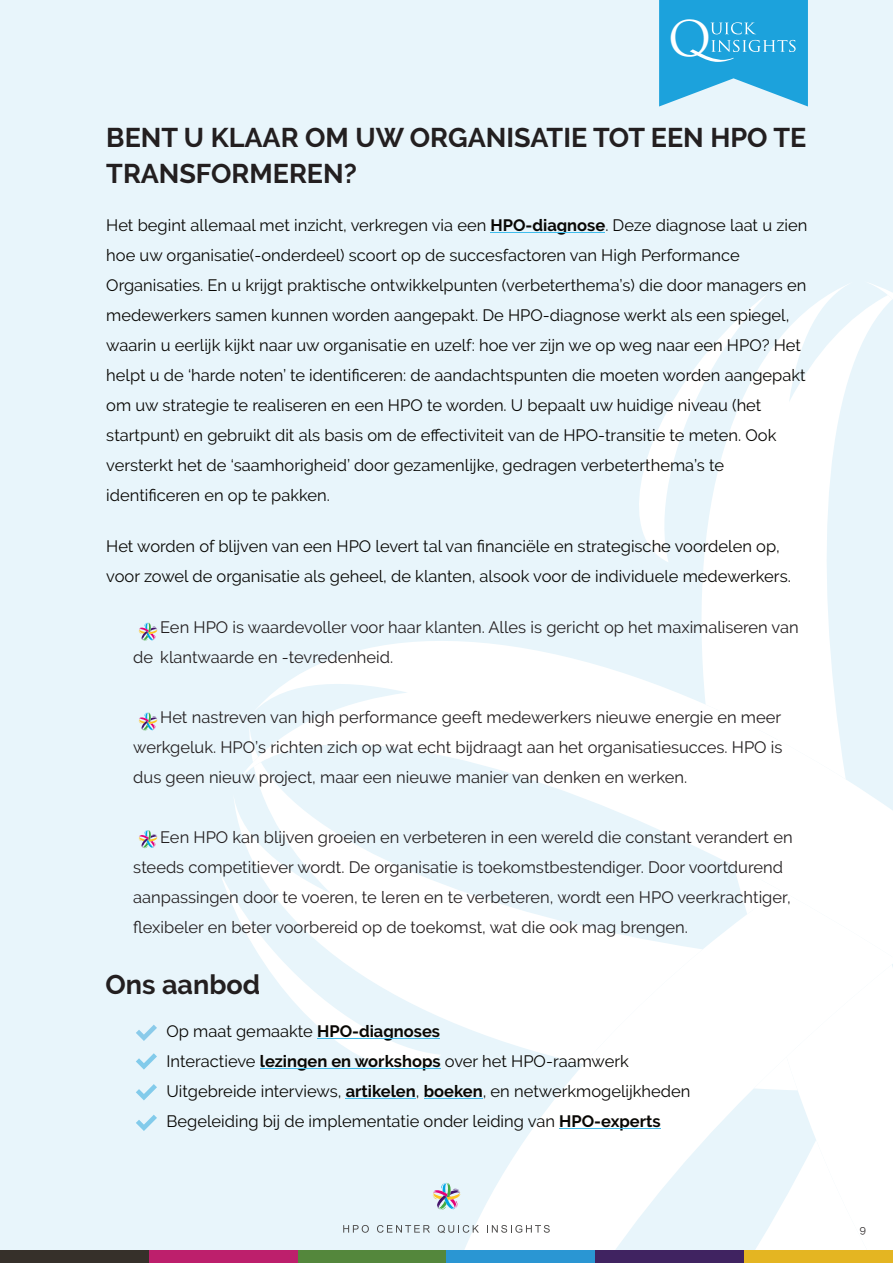
<style>
.page{position:relative;width:893px;height:1263px;background:#fff}
.page>*{position:absolute;margin:0;border:0;box-sizing:border-box;transform-origin:0 0}
.t1{font:47.85px "Trajan Pro";color:#fff}
.t2{font:700 27px/36px "Raleway";color:#231f20}
.t3{font:16.5px/30px "Raleway";color:#080704}
.t4{font:16.5px/30px "Raleway";color:#231f20}
.t5{font:10.5px "Raleway";color:#231f20}
.s1{font-weight:700}
</style>
<div class="page">
<div style="left:0;top:0;width:893px;height:1256px;background:#e8f5fb"></div>
<svg style="left:659px;top:0;width:149px;height:107px"></svg>
<svg style="left:437px;top:962px;width:182px;height:288px;fill:#fff"></svg>
<svg style="left:234px;top:641px;width:385px;height:321px"></svg>
<svg style="left:619px;top:283px;width:274px;height:967px"></svg>
<svg style="left:221px;top:871px;width:220px;height:217px"></svg>
<div style="left:0;top:1250px;width:149px;height:13px;background:#36302a"></div>
<div style="left:149px;top:1250px;width:149px;height:13px;background:#bd1f6c"></div>
<div style="left:298px;top:1250px;width:148px;height:13px;background:#54873c"></div>
<div style="left:446px;top:1250px;width:149px;height:13px;background:#2a96d3"></div>
<div style="left:595px;top:1250px;width:149px;height:13px;background:#402361"></div>
<div style="left:744px;top:1250px;width:149px;height:13px;background:#e4b522"></div>
<svg style="left:343px;top:1225px;width:26px;height:8px"></svg>
<svg style="left:377px;top:1225px;width:53px;height:8px"></svg>
<svg style="left:438px;top:1225px;width:41px;height:8px"></svg>
<svg style="left:487px;top:1225px;width:63px;height:8px"></svg>
<svg style="left:432px;top:1182px;width:29px;height:28px"></svg>
<hr style="left:491px;top:232px;width:114px;height:1px;background:#40bded">
<hr style="left:317px;top:1038px;width:123px;height:1px;background:#40bded">
<hr style="left:260px;top:1068px;width:181px;height:1px;background:#40bded">
<hr style="left:346px;top:1098px;width:70px;height:1px;background:#40bded">
<hr style="left:424px;top:1098px;width:59px;height:1px;background:#40bded">
<hr style="left:559px;top:1128px;width:102px;height:1px;background:#40bded">
<svg style="left:136px;top:1025px;width:21px;height:16px"></svg>
<svg style="left:136px;top:1053px;width:21px;height:17px"></svg>
<svg style="left:136px;top:1084px;width:21px;height:16px"></svg>
<svg style="left:136px;top:1115px;width:21px;height:16px"></svg>
<svg style="left:139px;top:622px;width:19px;height:19px"></svg>
<svg style="left:139px;top:712px;width:19px;height:19px"></svg>
<svg style="left:139px;top:830px;width:19px;height:18px"></svg>
<h1 class="t1" style="left:668px;top:20px;width:45px">O</h1>
<h2 class="t2" style="left:106px;top:120px;width:702px">BENT U KLAAR OM UW ORGANISATIE TOT EEN HPO TE<br>TRANSFORMEREN?</h2>
<p class="t3" style="left:106px;top:210px;width:703px">Het begint allemaal met inzicht, verkregen via een <span class="s1">HPO-diagnose</span>. Deze diagnose laat u zien hoe uw organisatie(-onderdeel) scoort op de succesfactoren van High Performance Organisaties. En u krijgt praktische ontwikkelpunten (verbeterthema’s) die door managers en medewerkers samen kunnen worden aangepakt. De HPO-diagnose werkt als een spiegel, waarin u eerlijk kijkt naar uw organisatie en uzelf: hoe ver zijn we op weg naar een HPO? Het helpt u de ‘harde noten’ te identificeren: de aandachtspunten die moeten worden aangepakt om uw strategie te realiseren en een HPO te worden. U bepaalt uw huidige niveau (het startpunt) en gebruikt dit als basis om de effectiviteit van de HPO-transitie te meten. Ook versterkt het de ‘saamhorigheid’ door gezamenlijke, gedragen verbeterthema’s te identificeren en op te pakken.</p>
<p class="t3" style="left:106px;top:531px;width:686px">Het worden of blijven van een HPO levert tal van financiële en strategische voordelen op, voor zowel de organisatie als geheel, de klanten, alsook voor de individuele medewerkers.</p>
<p class="t4" style="left:133px;top:612px;width:667px;text-indent:27px">Een HPO is waardevoller voor haar klanten. Alles is gericht op het maximaliseren van de klantwaarde en -tevredenheid.</p>
<p class="t4" style="left:133px;top:702px;width:651px;text-align:justify;text-indent:27px">Het nastreven van high performance geeft medewerkers nieuwe energie en meer werkgeluk. HPO’s richten zich op wat echt bijdraagt aan het organisatiesucces. HPO is dus geen nieuw project, maar een nieuwe manier van denken en werken.</p>
<p class="t4" style="left:133px;top:822px;width:661px;text-indent:27px">Een HPO kan blijven groeien en verbeteren in een wereld die constant verandert en steeds competitiever wordt. De organisatie is toekomstbestendiger. Door voortdurend aanpassingen door te voeren, te leren en te verbeteren, wordt een HPO veerkrachtiger, flexibeler en beter voorbereid op de toekomst, wat die ook mag brengen.</p>
<h2 class="t2" style="left:105px;top:966px;width:156px">Ons aanbod</h2>
<p class="t3" style="left:167px;top:1016px;width:525px">Op maat gemaakte <span class="s1">HPO-diagnoses<br></span>Interactieve <span class="s1">lezingen en workshops</span> over het HPO-raamwerk Uitgebreide interviews, <span class="s1">artikelen</span>, <span class="s1">boeken</span>, en netwerkmogelijkheden Begeleiding bij de implementatie onder leiding van <span class="s1">HPO-experts</span></p>
<p class="t5" style="left:860px;top:1223px;width:8px">9</p>
</div>
